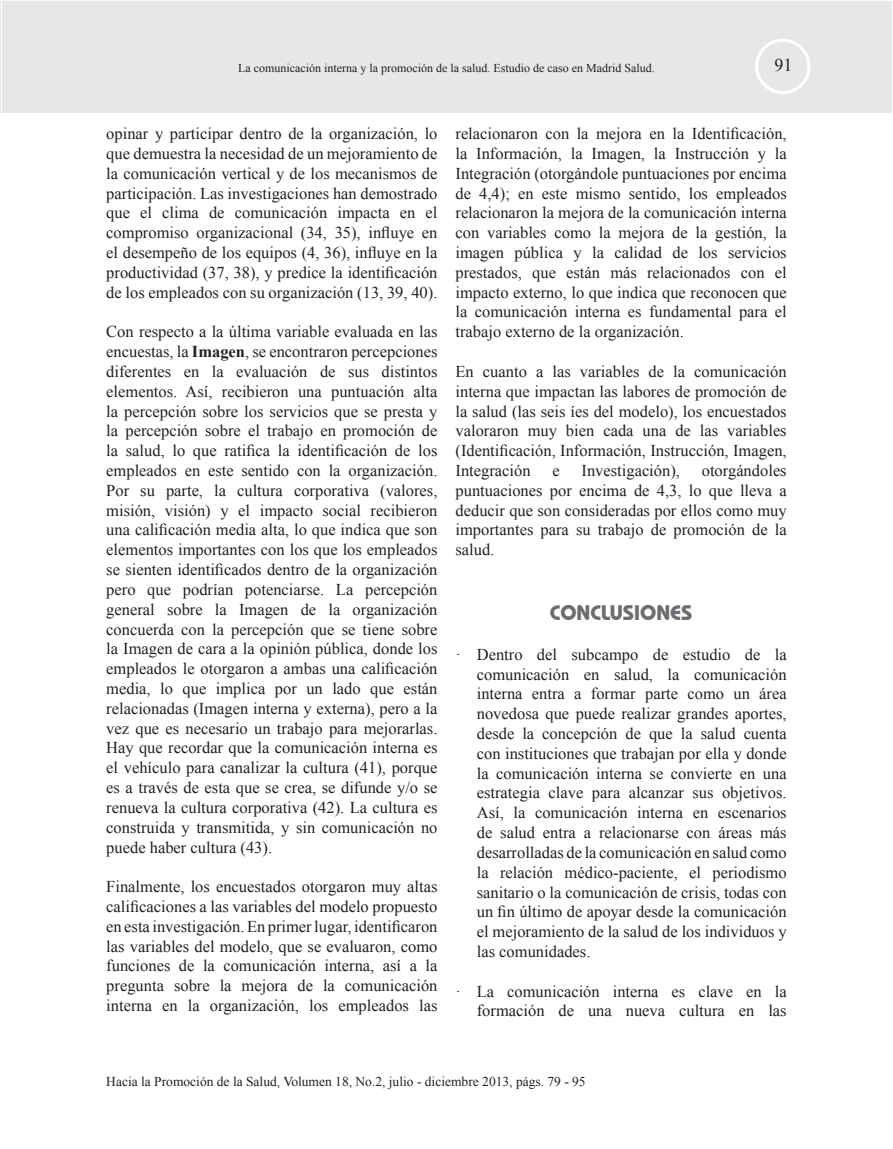
<style>
.page{position:relative;width:893px;height:1149px;background:#fff}
.page>*{position:absolute;margin:0;border:0;box-sizing:border-box;transform-origin:0 0}
.t1{font:700 21px "Bauhaus IT Cby BT";color:#6c6d70}
.t2{font:18px "Times New Roman";color:#231f20}
.t3{font:16.5px/19.8px "Times New Roman";color:#231f20;text-align:justify}
.t4{font:13.5px "Times New Roman";color:#231f20}
.t5{font:12px "Times New Roman";color:#231f20}
.s1{font-weight:700}
</style>
<div class="page">
<div style="left:0;top:0;width:893px;height:113px;background:#e6e7e9"></div>
<div style="left:755px;top:39px;width:55px;height:55px;border:3px solid #fff;border-radius:50%"></div>
<p class="t5" style="left:238px;top:60px;width:418px">La comunicación interna y la promoción de la salud. Estudio de caso en Madrid Salud.</p>
<p class="t2" style="left:774px;top:53px;width:19px">91</p>
<p class="t3" style="left:106px;top:123px;width:333px">opinar y participar dentro de la organización, lo que demuestra la necesidad de un mejoramiento de la comunicación vertical y de los mecanismos de participación. Las investigaciones han demostrado que el clima de comunicación impacta en el compromiso organizacional (34, 35), influye en el desempeño de los equipos (4, 36), influye en la productividad (37, 38), y predice la identificación de los empleados con su organización (13, 39, 40).</p>
<p class="t3" style="left:106px;top:321px;width:333px">Con respecto a la última variable evaluada en las encuestas, la <span class="s1">Imagen</span>, se encontraron percepciones diferentes en la evaluación de sus distintos elementos. Así, recibieron una puntuación alta la percepción sobre los servicios que se presta y la percepción sobre el trabajo en promoción de la salud, lo que ratifica la identificación de los empleados en este sentido con la organización.<br>Por su parte, la cultura corporativa (valores, misión, visión) y el impacto social recibieron una calificación media alta, lo que indica que son elementos importantes con los que los empleados se sienten identificados dentro de la organización pero que podrían potenciarse. La percepción general sobre la Imagen de la organización concuerda con la percepción que se tiene sobre la Imagen de cara a la opinión pública, donde los empleados le otorgaron a ambas una calificación media, lo que implica por un lado que están relacionadas (Imagen interna y externa), pero a la vez que es necesario un trabajo para mejorarlas.<br>Hay que recordar que la comunicación interna es el vehículo para canalizar la cultura (41), porque es a través de esta que se crea, se difunde y/o se renueva la cultura corporativa (42). La cultura es construida y transmitida, y sin comunicación no puede haber cultura (43).</p>
<p class="t3" style="left:106px;top:876px;width:333px">Finalmente, los encuestados otorgaron muy altas calificaciones a las variables del modelo propuesto en esta investigación. En primer lugar, identificaron las variables del modelo, que se evaluaron, como funciones de la comunicación interna, así a la pregunta sobre la mejora de la comunicación interna en la organización, los empleados las</p>
<p class="t3" style="left:455px;top:123px;width:333px">relacionaron con la mejora en la Identificación, la Información, la Imagen, la Instrucción y la Integración (otorgándole puntuaciones por encima de 4,4); en este mismo sentido, los empleados relacionaron la mejora de la comunicación interna con variables como la mejora de la gestión, la imagen pública y la calidad de los servicios prestados, que están más relacionados con el impacto externo, lo que indica que reconocen que la comunicación interna es fundamental para el trabajo externo de la organización.</p>
<p class="t3" style="left:455px;top:361px;width:333px">En cuanto a las variables de la comunicación interna que impactan las labores de promoción de la salud (las seis íes del modelo), los encuestados valoraron muy bien cada una de las variables (Identificación, Información, Instrucción, Imagen, Integración</p>
<p class="t3" style="left:455px;top:460px;width:333px;text-indent:246px">otorgándoles puntuaciones por encima de 4,3, lo que lleva a deducir que son consideradas por ellos como muy importantes para su trabajo de promoción de la salud.</p>
<p class="t3" style="left:552px;top:460px;width:9px">e</p>
<p class="t3" style="left:581px;top:460px;width:100px">Investigación),</p>
<p class="t1" style="left:550px;top:599px;width:144px">CONCLUSIONES</p>
<p class="t3" style="left:477px;top:644px;width:311px;text-indent:-21px">· Dentro del subcampo de estudio de la comunicación en salud, la comunicación interna entra a formar parte como un área novedosa que puede realizar grandes aportes, desde la concepción de que la salud cuenta con instituciones que trabajan por ella y donde la comunicación interna se convierte en una estrategia clave para alcanzar sus objetivos.<br>Así, la comunicación interna en escenarios de salud entra a relacionarse con áreas más desarrolladas de la comunicación en salud como la relación médico-paciente, el periodismo sanitario o la comunicación de crisis, todas con un fin último de apoyar desde la comunicación el mejoramiento de la salud de los individuos y las comunidades.</p>
<p class="t3" style="left:455px;top:980px;width:333px;text-align:right">· La comunicación interna es clave en la formación de una nueva cultura en las</p>
<p class="t4" style="left:106px;top:1072px;width:481px">Hacia la Promoción de la Salud, Volumen 18, No.2, julio - diciembre 2013, págs. 79 - 95</p>
</div>
